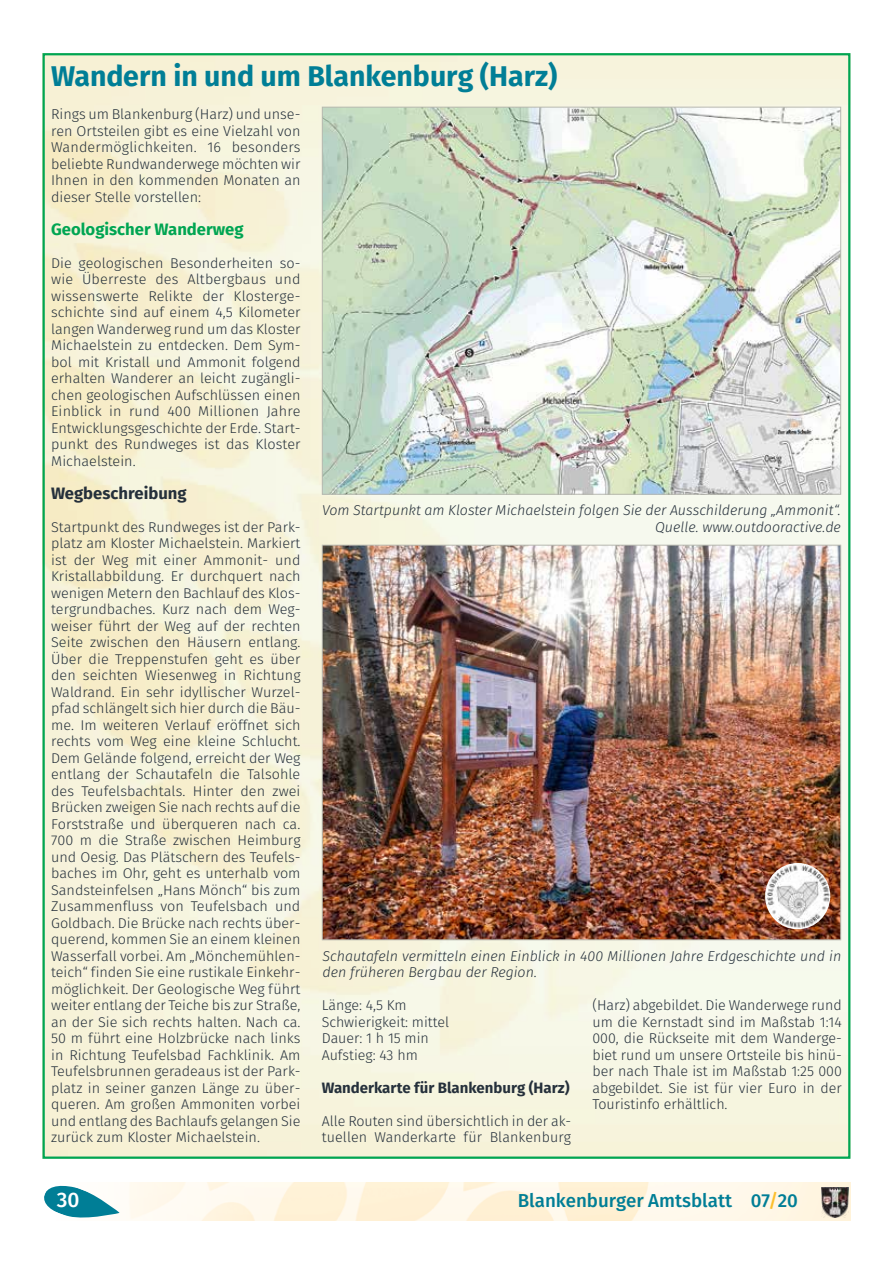
<style>
.page{position:relative;width:893px;height:1263px;background:#fff}
.page>*{position:absolute;margin:0;border:0;box-sizing:border-box;transform-origin:0 0}
.t1{font:700 28.5px "Fira Sans";color:#007e96}
.t2{font:500 21px "Fira Sans";color:#fff}
.t3{font:500 18.75px "Fira Sans";color:#007e96}
.t4{font:700 16.5px "Fira Sans";color:#00a552}
.t5{font:700 16.5px "Fira Sans";color:#25303b}
.t6{font:700 15px "Fira Sans";color:#25303b}
.t7{font:300 14.25px/16.5px "Fira Sans";color:#25303b;text-align:justify}
.t8{font:italic 300 14.25px/16.5px "Fira Sans";color:#25303b;text-align:right}
.t9{font:300 14.1px/16.5px "Fira Sans";color:#25303b;text-align:justify}
.s1{color:#fcbf2c}
</style>
<div class="page">
<img style="left:129px;top:1182px;width:721px;height:38px">
<svg style="left:44px;top:1185px;width:76px;height:33px"></svg>
<img style="left:821px;top:1187px;width:27px;height:30px">
<img style="left:324px;top:109px;width:515px;height:383px">
<img style="left:324px;top:547px;width:515px;height:391px">
<img style="left:765px;top:863px;width:65px;height:66px">
<h1 class="t1" style="left:51px;top:56px;width:508px">Wandern in und um Blankenburg (Harz)</h1>
<p class="t7" style="left:51px;top:107px;width:251px">Rings um Blankenburg (Harz) und unse&shy;ren Ortsteilen gibt es eine Vielzahl von Wandermöglichkeiten. 16 besonders beliebte Rundwanderwege möchten wir Ihnen in den kommenden Monaten an dieser Stelle vorstellen:</p>
<p class="t4" style="left:51px;top:217px;width:194px">Geologischer Wanderweg</p>
<p class="t9" style="left:51px;top:256px;width:251px">Die geologischen Besonderheiten so&shy;wie Überreste des Altbergbaus und wissenswerte Relikte der Klosterge&shy;schichte sind auf einem 4,5 Kilometer langen Wanderweg rund um das Kloster Michaelstein zu entdecken. Dem Sym&shy;bol mit Kristall und Ammonit folgend erhalten Wanderer an leicht zugängli&shy;chen geologischen Aufschlüssen einen Einblick in rund 400 Millionen Jahre Entwicklungsgeschichte der Erde. Start&shy;punkt des Rundweges ist das Kloster Michaelstein.</p>
<p class="t5" style="left:51px;top:481px;width:137px">Wegbeschreibung</p>
<p class="t9" style="left:51px;top:520px;width:251px">Startpunkt des Rundweges ist der Park&shy;platz am Kloster Michaelstein. Markiert ist der Weg mit einer Ammonit- und Kristallabbildung. Er durchquert nach wenigen Metern den Bachlauf des Klos&shy;tergrundbaches. Kurz nach dem Weg&shy;weiser führt der Weg auf der rechten Seite zwischen den Häusern entlang.<br>Über die Treppenstufen geht es über den seichten Wiesenweg in Richtung Waldrand. Ein sehr idyllischer Wurzel&shy;pfad schlängelt sich hier durch die Bäu&shy;me. Im weiteren Verlauf eröffnet sich rechts vom Weg eine kleine Schlucht.<br>Dem Gelände folgend, erreicht der Weg entlang der Schautafeln die Talsohle des Teufelsbachtals. Hinter den zwei Brücken zweigen Sie nach rechts auf die Forststraße und überqueren nach ca.<br>700 m die Straße zwischen Heimburg und Oesig. Das Plätschern des Teufels&shy;baches im Ohr, geht es unterhalb vom Sandsteinfelsen „Hans Mönch“ bis zum Zusammenfluss von Teufelsbach und Goldbach. Die Brücke nach rechts über&shy;querend, kommen Sie an einem kleinen Wasserfall vorbei. Am „Mönchemühlen&shy;teich“ finden Sie eine rustikale Einkehr&shy;möglichkeit. Der Geologische Weg führt weiter entlang der Teiche bis zur Straße, an der Sie sich rechts halten. Nach ca.<br>50 m führt eine Holzbrücke nach links in Richtung Teufelsbad Fachklinik. Am Teufelsbrunnen geradeaus ist der Park&shy;platz in seiner ganzen Länge zu über&shy;queren. Am großen Ammoniten vorbei und entlang des Bachlaufs gelangen Sie zurück zum Kloster Michaelstein.</p>
<p class="t8" style="left:322px;top:503px;width:520px">Vom Startpunkt am Kloster Michaelstein folgen Sie der Ausschilderung „Ammonit“.<br>Quelle. www.outdooractive.de</p>
<p class="t8" style="left:323px;top:948px;width:520px;text-align:left">Schautafeln vermitteln einen Einblick in 400 Millionen Jahre Erdgeschichte und in den früheren Bergbau der Region.</p>
<p class="t7" style="left:592px;top:998px;width:251px">(Harz) abgebildet. Die Wanderwege rund um die Kernstadt sind im Maßstab 1:14<br>000, die Rückseite mit dem Wanderge&shy;biet rund um unsere Ortsteile bis hinü&shy;ber nach Thale ist im Maßstab 1:25 000 abgebildet. Sie ist für vier Euro in der Touristinfo erhältlich.</p>
<p class="t7" style="left:322px;top:998px;width:129px;text-align:left">Länge: 4,5 Km<br>Schwierigkeit: mittel<br>Dauer: 1 h 15 min<br>Aufstieg: 43 hm</p>
<p class="t6" style="left:322px;top:1077px;width:249px">Wanderkarte für Blankenburg (Harz)</p>
<p class="t7" style="left:322px;top:1113px;width:251px">Alle Routen sind übersichtlich in der ak&shy;tuellen Wanderkarte für Blankenburg</p>
<h2 class="t2" style="left:57px;top:1185px;width:24px">30</h2>
<h3 class="t3" style="left:518px;top:1187px;width:282px">Blankenburger Amtsblatt 07<span class="s1">/</span>20</h3>
</div>
